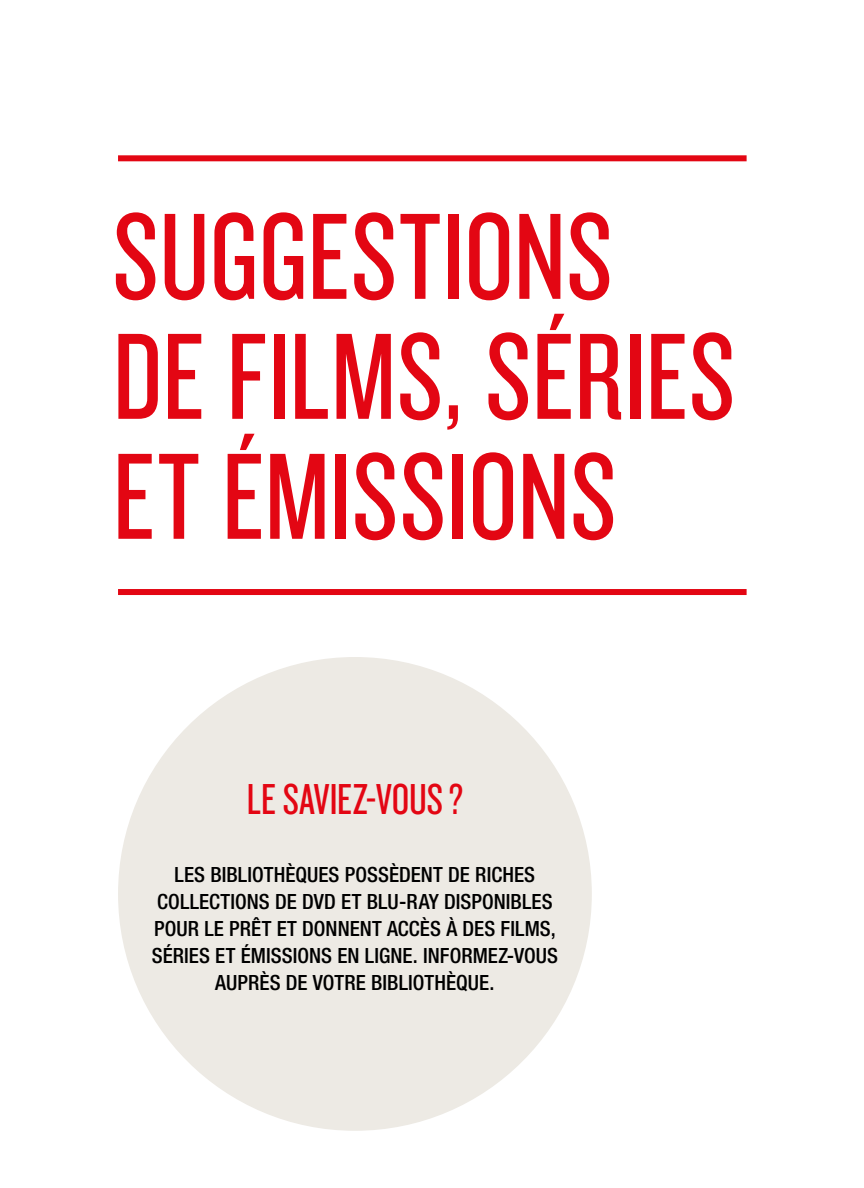
<style>
.page{position:relative;width:864px;height:1188px;background:#fff}
.page>*{position:absolute;margin:0;border:0;box-sizing:border-box;transform-origin:0 0}
.t1{font:127.5px/120px "Knockout 28 Junior Feathrwt";letter-spacing:.005em;color:#e30613}
.t2{font:45px "Knockout 28 Junior Feathrwt";color:#e30613}
.t3{font:500 condensed 21px/27px "Helvetica Neue LT Std";letter-spacing:.005em;color:#000;text-align:center}
</style>
<div class="page">
<div style="left:118px;top:155px;width:629px;height:6px;background:#e30613"></div>
<div style="left:118px;top:589px;width:629px;height:6px;background:#e30613"></div>
<div style="left:118px;top:657px;width:474px;height:474px;background:#edeae4;border-radius:50%"></div>
<h1 class="t1" style="left:113px;top:192px;width:624px">SUGGESTIONS<br>DE FILMS, SÉRIES<br>ET ÉMISSIONS</h1>
<h2 class="t2" style="left:247px;top:772px;width:218px">LE SAVIEZ-VOUS ?</h2>
<p class="t3" style="left:152px;top:861px;width:408px">LES BIBLIOTHÈQUES POSSÈDENT DE RICHES COLLECTIONS DE DVD ET BLU-RAY DISPONIBLES POUR LE PRÊT ET DONNENT ACCÈS À DES FILMS, SÉRIES ET ÉMISSIONS EN LIGNE. INFORMEZ-VOUS AUPRÈS DE VOTRE BIBLIOTHÈQUE.</p>
</div>
